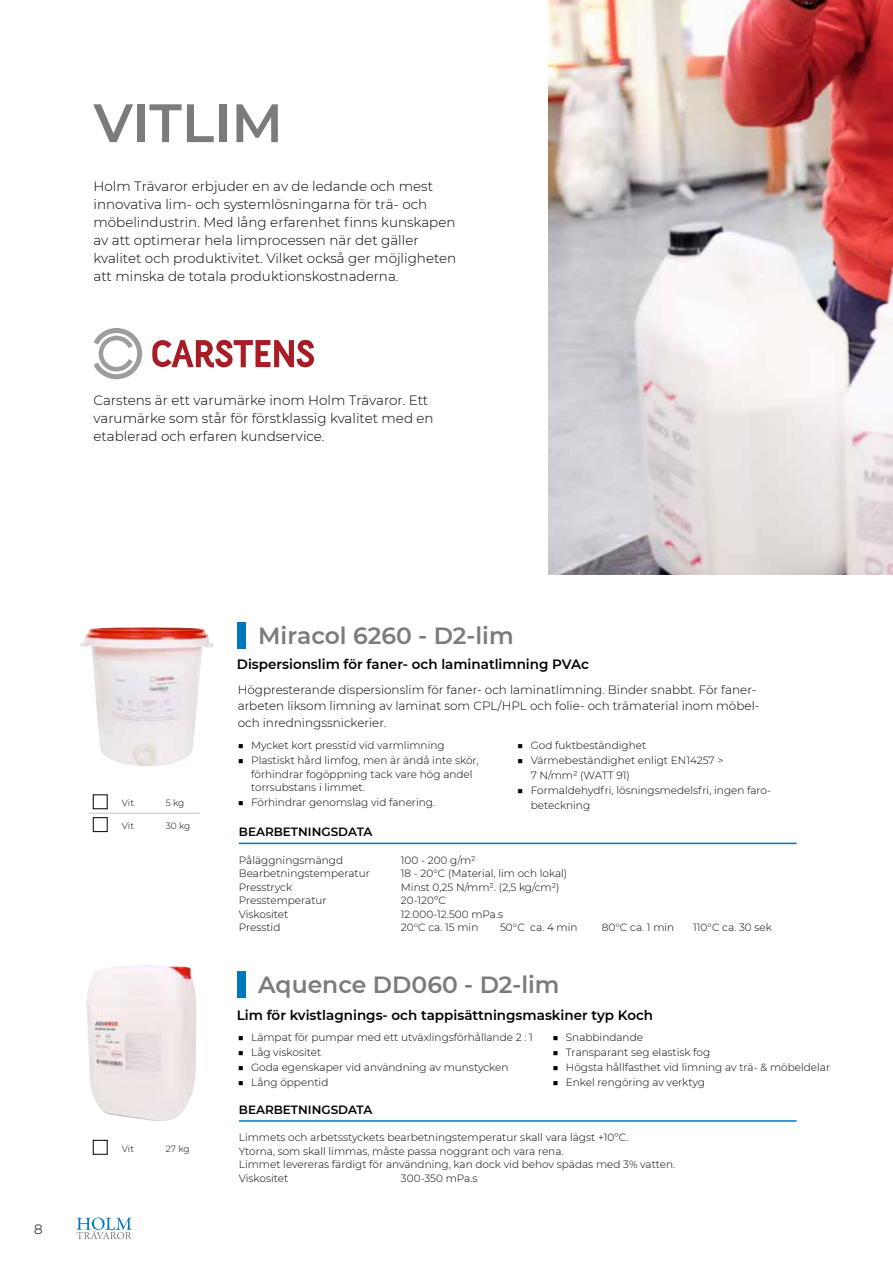
<style>
.page{position:relative;width:893px;height:1263px;background:#fff}
.page>*{position:absolute;margin:0;border:0;box-sizing:border-box;transform-origin:0 0}
.t1{font:600 54px "Montserrat";color:#7b7b7a}
.t2{font:600 23.4px "Montserrat";color:#7b7b7a}
.t3{font:300 13.5px/18px "Montserrat";color:#000}
.t4{font:600 13.5px "Montserrat";color:#000}
.t5{font:300 12px/16.5px "Montserrat";color:#000}
.t6{font:600 12px "Montserrat";color:#000}
.t7{font:300 10.5px/13.5px "Montserrat";color:#000}
.t8{font:300 9px "Montserrat";letter-spacing:-.02em;color:#000}
</style>
<div class="page">
<svg style="left:77px;top:1217px;width:55px;height:22px"></svg>
<img style="left:549px;top:0;width:344px;height:574px">
<div style="left:237px;top:622px;width:8px;height:27px;background:#0078bf"></div>
<hr style="left:239px;top:843px;width:558px;height:1px;background:#0078bf">
<img style="left:86px;top:965px;width:110px;height:156px">
<div style="left:237px;top:971px;width:8px;height:27px;background:#0078bf"></div>
<hr style="left:239px;top:1120px;width:558px;height:2px;background:#0078bf">
<svg style="left:89px;top:813px;width:29px;height:1px"></svg>
<hr style="left:118px;top:813px;width:44px;height:1px;background:#c5c6c6">
<hr style="left:162px;top:813px;width:38px;height:1px;background:#c5c6c6">
<div style="left:93px;top:795px;width:14px;height:14px;border:1px solid #000"></div>
<div style="left:93px;top:817px;width:14px;height:15px;border:1px solid #000"></div>
<div style="left:93px;top:1140px;width:14px;height:14px;border:1px solid #000"></div>
<svg style="left:94px;top:328px;width:48px;height:51px"></svg>
<svg style="left:152px;top:340px;width:162px;height:27px"></svg>
<img style="left:80px;top:627px;width:134px;height:140px">
<h1 class="t1" style="left:94px;top:85px;width:191px">VITLIM</h1>
<p class="t3" style="left:94px;top:176px;width:364px">Holm Trävaror erbjuder en av de ledande och mest innovativa lim- och systemlösningarna för trä- och möbelindustrin. Med lång erfarenhet finns kunskapen av att optimerar hela limprocessen när det gäller kvalitet och produktivitet. Vilket också ger möjligheten att minska de totala produktionskostnaderna.</p>
<p class="t3" style="left:94px;top:391px;width:342px">Carstens är ett varumärke inom Holm Trävaror. Ett varumärke som står för förstklassig kvalitet med en etablerad och erfaren kundservice.</p>
<p class="t3" style="left:34px;top:1219px;width:10px">8</p>
<p class="t8" style="left:122px;top:797px;width:13px">Vit</p>
<p class="t8" style="left:166px;top:797px;width:20px">5 kg</p>
<p class="t8" style="left:122px;top:820px;width:13px">Vit</p>
<p class="t8" style="left:166px;top:820px;width:26px">30 kg</p>
<p class="t8" style="left:122px;top:1142px;width:13px">Vit</p>
<p class="t8" style="left:166px;top:1142px;width:25px">27 kg</p>
<h2 class="t2" style="left:258px;top:619px;width:257px">Miracol 6260 - D2-lim</h2>
<p class="t4" style="left:237px;top:655px;width:354px">Dispersionslim för faner- och laminatlimning PVAc</p>
<p class="t5" style="left:238px;top:681px;width:523px">Högpresterande dispersionslim för faner- och laminatlimning. Binder snabbt. För faner&shy;arbeten liksom limning av laminat som CPL/HPL och folie- och trämaterial inom möbel&shy;och inredningssnickerier.</p>
<p class="t7" style="left:238px;top:738px;width:208px">■ Mycket kort presstid vid varmlimning</p>
<p class="t7" style="left:251px;top:753px;width:229px;text-indent:-14px">■ Plastiskt hård limfog, men är ändå inte skör, förhindrar fogöppning tack vare hög andel torrsubstans i limmet.</p>
<p class="t7" style="left:238px;top:795px;width:199px">■ Förhindrar genomslag vid fanering.</p>
<p class="t6" style="left:239px;top:823px;width:135px">BEARBETNINGSDATA</p>
<p class="t7" style="left:517px;top:738px;width:131px">■ God fuktbeständighet</p>
<p class="t7" style="left:531px;top:753px;width:194px;line-height:15px;text-indent:-14px">■ Värmebeständighet enligt EN14257 &gt;<br>7 N/mm² (WATT 91)</p>
<p class="t7" style="left:531px;top:783px;width:242px;line-height:15px;text-indent:-14px">■ Formaldehydfri, lösningsmedelsfri, ingen faro&shy;beteckning</p>
<p class="t7" style="left:239px;top:853px;width:106px">Påläggningsmängd</p>
<p class="t7" style="left:401px;top:853px;width:76px">100 - 200 g/m²</p>
<p class="t7" style="left:239px;top:866px;width:133px">Bearbetningstemperatur</p>
<p class="t7" style="left:401px;top:866px;width:168px">18 - 20°C (Material, lim och lokal)</p>
<p class="t7" style="left:239px;top:880px;width:55px">Presstryck</p>
<p class="t7" style="left:401px;top:880px;width:160px">Minst 0,25 N/mm². (2,5 kg/cm²)</p>
<p class="t7" style="left:239px;top:893px;width:89px">Presstemperatur</p>
<p class="t7" style="left:401px;top:893px;width:47px">20-120ºC</p>
<p class="t7" style="left:239px;top:907px;width:51px">Viskositet</p>
<p class="t7" style="left:401px;top:907px;width:104px">12.000-12.500 mPa.s</p>
<p class="t7" style="left:239px;top:920px;width:43px">Presstid</p>
<p class="t7" style="left:401px;top:920px;width:79px">20°C ca. 15 min</p>
<p class="t7" style="left:500px;top:920px;width:79px">50°C ca. 4 min</p>
<p class="t7" style="left:602px;top:920px;width:74px">80°C ca. 1 min</p>
<p class="t7" style="left:693px;top:920px;width:80px">110°C ca. 30 sek</p>
<h2 class="t2" style="left:258px;top:968px;width:303px">Aquence DD060 - D2-lim</h2>
<p class="t4" style="left:237px;top:1005px;width:418px">Lim för kvistlagnings- och tappisättningsmaskiner typ Koch</p>
<p class="t7" style="left:238px;top:1030px;width:297px">■ Lämpat för pumpar med ett utväxlingsförhållande 2 : 1</p>
<p class="t7" style="left:238px;top:1045px;width:85px">■ Låg viskositet</p>
<p class="t7" style="left:238px;top:1060px;width:272px">■ Goda egenskaper vid användning av munstycken</p>
<p class="t7" style="left:238px;top:1075px;width:92px">■ Lång öppentid</p>
<p class="t7" style="left:552px;top:1030px;width:92px">■ Snabbindande</p>
<p class="t7" style="left:552px;top:1045px;width:159px">■ Transparant seg elastisk fog</p>
<p class="t7" style="left:552px;top:1060px;width:279px">■ Högsta hållfasthet vid limning av trä- &amp; möbeldelar</p>
<p class="t7" style="left:552px;top:1075px;width:154px">■ Enkel rengöring av verktyg</p>
<p class="t6" style="left:239px;top:1101px;width:135px">BEARBETNINGSDATA</p>
<p class="t7" style="left:239px;top:1130px;width:438px">Limmets och arbetsstyckets bearbetningstemperatur skall vara lägst +10ºC.<br>Ytorna, som skall limmas, måste passa noggrant och vara rena.<br>Limmet levereras färdigt för användning, kan dock vid behov spädas med 3% vatten.<br>Viskositet</p>
<p class="t7" style="left:401px;top:1171px;width:78px">300-350 mPa.s</p>
</div>
